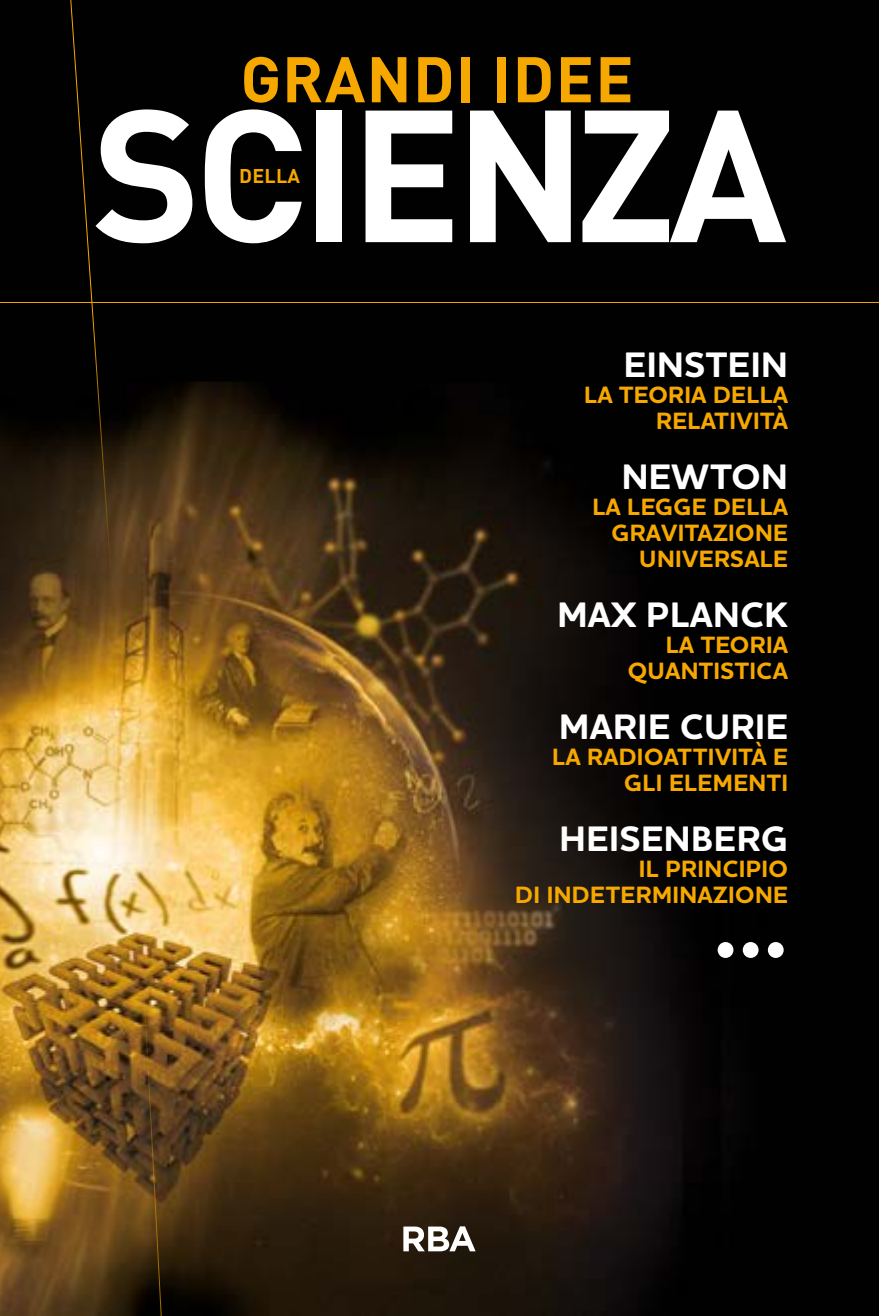
<style>
.page{position:relative;width:879px;height:1316px;background:#fff}
.page>*{position:absolute;margin:0;border:0;box-sizing:border-box;transform-origin:0 0}
.t1{font:700 184.8px "DIN Pro";letter-spacing:-.04em;color:#fff}
.t2{font:700 100px "Houschka Pro";color:#fff}
.t3{font:700 63.4px "DIN Pro";letter-spacing:.02em;color:#f7a800}
.t4{font:700 36px "Houschka Pro";letter-spacing:.015em;color:#fff}
.t5{font:700 24px/26px "Houschka Pro";letter-spacing:.015em;color:#f7a800;text-align:right}
.t6{font:700 19.6px "DIN Pro";letter-spacing:.01em;color:#f7a800}
</style>
<div class="page">
<img style="left:0;top:0;width:879px;height:1315px">
<svg style="left:55px;top:0;width:79px;height:705px;background:#2a1d0a"></svg>
<svg style="left:135px;top:966px;width:35px;height:349px;background:#614117"></svg>
<svg style="left:403px;top:1226px;width:72px;height:25px"></svg>
<hr style="left:0;top:302px;width:879px;height:1px;background:#f7a800">
<h3 class="t3" style="left:240px;top:36px;width:395px">GRANDI IDEE</h3>
<h1 class="t1" style="left:92px;top:50px;width:696px">SCIENZA</h1>
<p class="t6" style="left:239px;top:163px;width:62px">DELLA</p>
<h3 class="t4" style="left:624px;top:341px;width:166px">EINSTEIN</h3>
<p class="t5" style="left:584px;top:382px;width:205px">LA TEORIA DELLA<br>RELATIVITÀ</p>
<h3 class="t4" style="left:621px;top:453px;width:168px">NEWTON</h3>
<p class="t5" style="left:592px;top:494px;width:197px">LA LEGGE DELLA<br>GRAVITAZIONE<br>UNIVERSALE</p>
<h3 class="t4" style="left:557px;top:591px;width:232px">MAX PLANCK</h3>
<p class="t5" style="left:628px;top:632px;width:162px">LA TEORIA<br>QUANTISTICA</p>
<h3 class="t4" style="left:559px;top:703px;width:230px">MARIE CURIE</h3>
<p class="t5" style="left:552px;top:744px;width:237px">LA RADIOATTIVITÀ E<br>GLI ELEMENTI</p>
<h3 class="t4" style="left:559px;top:815px;width:230px">HEISENBERG</h3>
<p class="t5" style="left:515px;top:856px;width:274px">IL PRINCIPIO<br>DI INDETERMINAZIONE</p>
<h2 class="t2" style="left:713px;top:858px;width:77px">...</h2>
</div>
